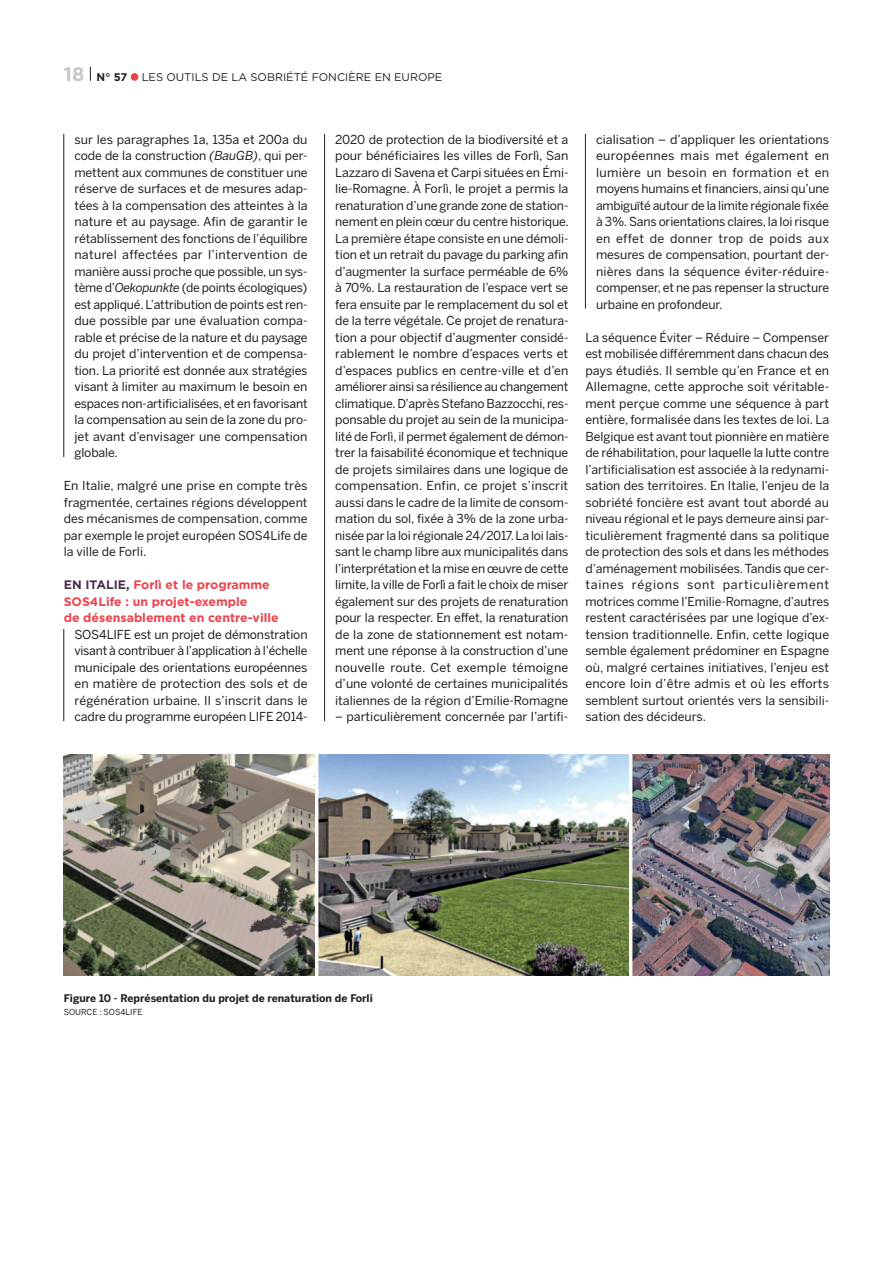
<style>
.page{position:relative;width:893px;height:1263px;background:#fff}
.page>*{position:absolute;margin:0;border:0;box-sizing:border-box;transform-origin:0 0}
.t1{font:12.3px/16.5px "Benton Sans";letter-spacing:-.005em;color:#231f20;text-align:justify}
.t2{font:700 12.3px/16.5px "Gotham";color:#ee434d}
.t3{font:11.1px "Gotham";color:#231f20}
.t4{font:700 11.1px "Gotham";color:#231f20}
.t5{font:700 10.5px "Benton Sans";color:#231f20}
.t6{font:8.25px "Benton Sans";color:#231f20}
.s1{font-size:19.5px;color:#c5c6cf}
.s2{font-style:italic}
.s3{color:#4a2f4b}
</style>
<div class="page">
<svg style="left:90px;top:67px;width:1px;height:14px"></svg>
<div style="left:131px;top:73px;width:7px;height:8px;background:#ee434d;border-radius:50%"></div>
<hr style="left:63px;top:134px;width:1px;height:323px;background:#231f20">
<hr style="left:63px;top:629px;width:1px;height:92px;background:#231f20">
<hr style="left:324px;top:134px;width:1px;height:587px;background:#231f20">
<hr style="left:585px;top:134px;width:1px;height:175px;background:#231f20">
<img style="left:64px;top:754px;width:765px;height:222px">
<p class="t4" style="left:64px;top:69px;width:65px"><span class="s1">18</span> N° 57</p>
<p class="t3" style="left:142px;top:70px;width:302px">LES OUTILS DE LA SOBRIÉTÉ FONCIÈRE EN EUROPE</p>
<p class="t1" style="left:74px;top:131px;width:235px">sur les paragraphes 1a, 135a et 200a du code de la construction <span class="s2">(BauGB)</span>, qui per&shy;mettent aux communes de constituer une réserve de surfaces et de mesures adap&shy;tées à la compensation des atteintes à la nature et au paysage. Afin de garantir le rétablissement des fonctions de l’équilibre naturel affectées par l’intervention de manière aussi proche que possible, un sys&shy;tème d’<span class="s2">Oekopunkte</span> (de points écologiques) est appliqué. L’attribution de points est ren&shy;due possible par une évaluation compa&shy;rable et précise de la nature et du paysage du projet d’intervention et de compensa&shy;tion. La priorité est donnée aux stratégies visant à limiter au maximum le besoin en espaces non-artificialisées, et en favorisant la compensation au sein de la zone du pro&shy;jet avant d’envisager une compensation globale.</p>
<p class="t1" style="left:64px;top:477px;width:245px">En Italie, malgré une prise en compte très fragmentée, certaines régions développent des mécanismes de compensation, comme par exemple le projet européen SOS4Life de la ville de Forli.</p>
<p class="t2" style="left:64px;top:576px;width:216px"><span class="s3">EN ITALIE,</span> Forlì et le programme<br>SOS4Life : un projet-exemple<br>de désensablement en centre-ville</p>
<p class="t1" style="left:74px;top:626px;width:235px">SOS4LIFE est un projet de démonstration visant à contribuer à l’application à l’échelle municipale des orientations européennes en matière de protection des sols et de régénération urbaine. Il s’inscrit dans le cadre du programme européen LIFE 2014-</p>
<p class="t1" style="left:335px;top:131px;width:235px">2020 de protection de la biodiversité et a pour bénéficiaires les villes de Forlì, San Lazzaro di Savena et Carpi situées en Émi&shy;lie-Romagne. À Forlì, le projet a permis la renaturation d’une grande zone de station&shy;nement en plein cœur du centre historique.<br>La première étape consiste en une démoli&shy;tion et un retrait du pavage du parking afin d’augmenter la surface perméable de 6% à 70%. La restauration de l’espace vert se fera ensuite par le remplacement du sol et de la terre végétale. Ce projet de renatura&shy;tion a pour objectif d’augmenter considé&shy;rablement le nombre d’espaces verts et d’espaces publics en centre-ville et d’en améliorer ainsi sa résilience au changement climatique. D’après Stefano Bazzocchi, res&shy;ponsable du projet au sein de la municipa&shy;lité de Forlì, il permet également de démon&shy;trer la faisabilité économique et technique de projets similaires dans une logique de compensation. Enfin, ce projet s’inscrit aussi dans le cadre de la limite de consom&shy;mation du sol, fixée à 3% de la zone urba&shy;nisée par la loi régionale 24/2017. La loi lais&shy;sant le champ libre aux municipalités dans l’interprétation et la mise en œuvre de cette limite, la ville de Forlì a fait le choix de miser également sur des projets de renaturation pour la respecter. En effet, la renaturation de la zone de stationnement est notam&shy;ment une réponse à la construction d’une nouvelle route. Cet exemple témoigne d’une volonté de certaines municipalités italiennes de la région d’Emilie-Romagne</p>
<p class="t1" style="left:335px;top:708px;width:235px">– particulièrement concernée par l’artifi-</p>
<p class="t1" style="left:596px;top:131px;width:235px">cialisation – d’appliquer les orientations européennes mais met également en lumière un besoin en formation et en moyens humains et financiers, ainsi qu’une ambiguïté autour de la limite régionale fixée à 3%. Sans orientations claires, la loi risque en effet de donner trop de poids aux mesures de compensation, pourtant der&shy;nières dans la séquence éviter-réduire&shy;compenser, et ne pas repenser la structure urbaine en profondeur.</p>
<p class="t1" style="left:585px;top:329px;width:245px">La séquence Éviter – Réduire – Compenser est mobilisée différemment dans chacun des pays étudiés. Il semble qu’en France et en Allemagne, cette approche soit véritable&shy;ment perçue comme une séquence à part entière, formalisée dans les textes de loi. La Belgique est avant tout pionnière en matière de réhabilitation, pour laquelle la lutte contre l’artificialisation est associée à la redynami&shy;sation des territoires. En Italie, l’enjeu de la sobriété foncière est avant tout abordé au niveau régional et le pays demeure ainsi par&shy;ticulièrement fragmenté dans sa politique de protection des sols et dans les méthodes d’aménagement mobilisées. Tandis que cer&shy;taines régions sont particulièrement motrices comme l’Emilie-Romagne, d’autres restent caractérisées par une logique d’ex&shy;tension traditionnelle. Enfin, cette logique semble également prédominer en Espagne où, malgré certaines initiatives, l’enjeu est encore loin d’être admis et où les efforts semblent surtout orientés vers la sensibili&shy;sation des décideurs.</p>
<p class="t5" style="left:64px;top:991px;width:310px">Figure 10 - Représentation du projet de renaturation de Forli</p>
<p class="t6" style="left:64px;top:1007px;width:80px">SOURCE : SOS4LIFE</p>
</div>
